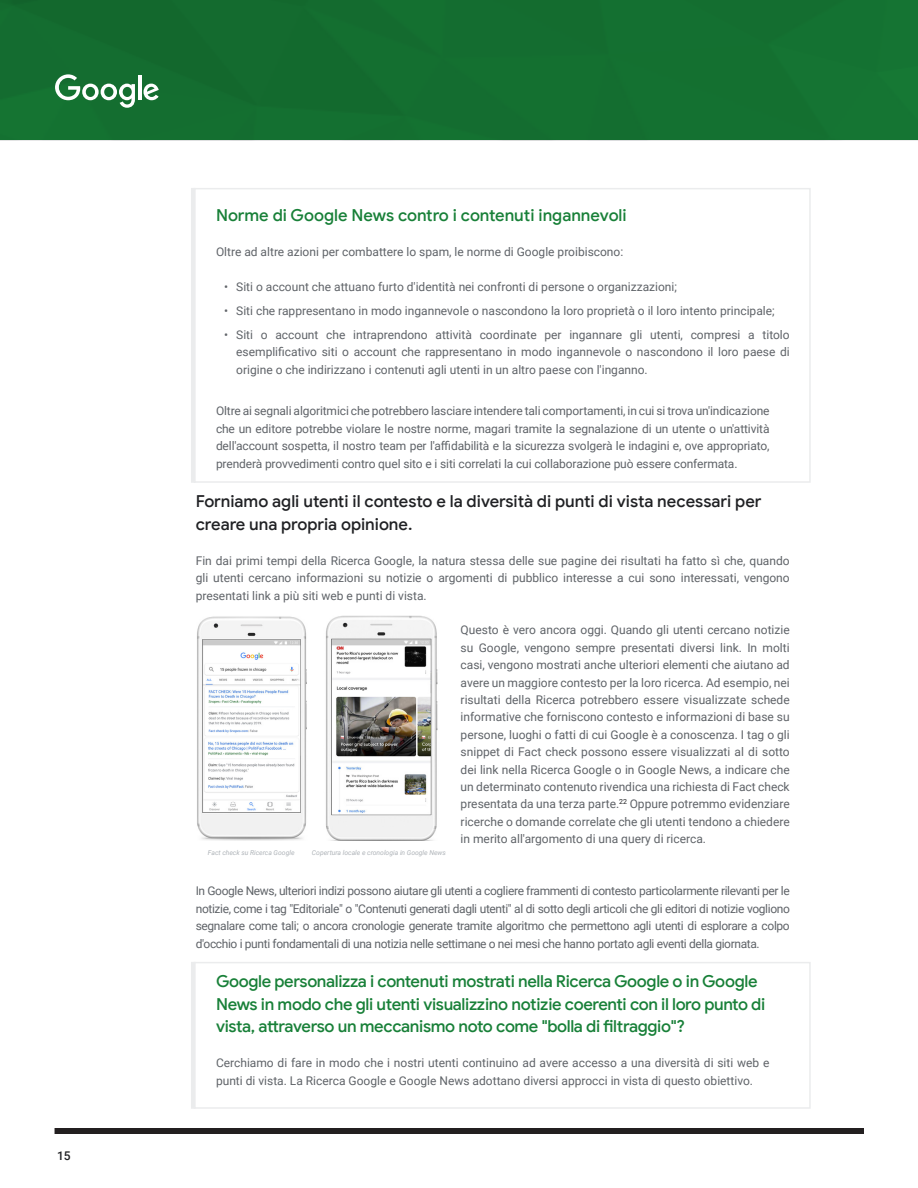
<style>
.page{position:relative;width:918px;height:1188px;background:#fff}
.page>*{position:absolute;margin:0;border:0;box-sizing:border-box;transform-origin:0 0}
.Stroked_box_setion{font:500 16.5px/22.5px "Google Sans";letter-spacing:-.02em;color:#188038}
.t1{font:500 16.5px/22.5px "Google Sans";color:#202124}
.Stroked_box_setion-2{font:500 16.5px "Google Sans";color:#188038}
.Stroked_box_setion-3{font:12px/17.4px "Roboto";color:#5f6368;text-align:justify}
.t2{font:500 12px "Roboto";color:#202124}
.t3{font:italic 6.75px "Roboto";color:#aeb3b8}
</style>
<div class="page">
<div style="left:0;top:0;width:918px;height:140px;background:#146f30"></div>
<div style="left:55px;top:1128px;width:809px;height:6px;background:#231f20"></div>
<svg style="left:55px;top:74px;width:80px;height:34px"></svg>
<hr style="left:138px;top:75px;width:3px;height:25px;background:#fff">
<svg style="left:144px;top:84px;width:15px;height:16px"></svg>
<img style="left:197px;top:616px;width:110px;height:225px">
<img style="left:326px;top:615px;width:112px;height:226px">
<div style="left:194px;top:188px;width:617px;height:295px;border:2px solid #ebeced"></div>
<div style="left:191px;top:188px;width:5px;height:295px;background:#ebeced"></div>
<div style="left:194px;top:962px;width:617px;height:147px;border:2px solid #ebeced"></div>
<div style="left:191px;top:962px;width:5px;height:147px;background:#ebeced"></div>
<p class="t2" style="left:57px;top:1147px;width:15px">15</p>
<p class="Stroked_box_setion-2" style="left:216px;top:205px;width:412px">Norme di Google News contro i contenuti ingannevoli</p>
<p class="Stroked_box_setion-3" style="left:216px;top:242px;width:409px">Oltre ad altre azioni per combattere lo spam, le norme di Google proibiscono:</p>
<p class="Stroked_box_setion-3" style="left:224px;top:277px;width:454px">• Siti o account che attuano furto d'identità nei confronti di persone o organizzazioni;</p>
<p class="Stroked_box_setion-3" style="left:224px;top:301px;width:552px">• Siti che rappresentano in modo ingannevole o nascondono la loro proprietà o il loro intento principale;</p>
<p class="Stroked_box_setion-3" style="left:236px;top:326px;width:555px;text-indent:-12px">• Siti o account che intraprendono attività coordinate per ingannare gli utenti, compresi a titolo esemplificativo siti o account che rappresentano in modo ingannevole o nascondono il loro paese di origine o che indirizzano i contenuti agli utenti in un altro paese con l'inganno.</p>
<p class="Stroked_box_setion-3" style="left:216px;top:402px;width:555px">Oltre ai segnali algoritmici che potrebbero lasciare intendere tali comportamenti, in cui si trova un'indicazione che un editore potrebbe violare le nostre norme, magari tramite la segnalazione di un utente o un'attività dell'account sospetta, il nostro team per l'affidabilità e la sicurezza svolgerà le indagini e, ove appropriato, prenderà provvedimenti contro quel sito e i siti correlati la cui collaborazione può essere confermata.</p>
<p class="t1" style="left:196px;top:490px;width:567px">Forniamo agli utenti il contesto e la diversità di punti di vista necessari per creare una propria opinione.</p>
<p class="Stroked_box_setion-3" style="left:196px;top:551px;width:596px">Fin dai primi tempi della Ricerca Google, la natura stessa delle sue pagine dei risultati ha fatto sì che, quando gli utenti cercano informazioni su notizie o argomenti di pubblico interesse a cui sono interessati, vengono presentati link a più siti web e punti di vista.</p>
<p class="Stroked_box_setion-3" style="left:461px;top:621px;width:331px">Questo è vero ancora oggi. Quando gli utenti cercano notizie su Google, vengono sempre presentati diversi link. In molti casi, vengono mostrati anche ulteriori elementi che aiutano ad avere un maggiore contesto per la loro ricerca. Ad esempio, nei risultati della Ricerca potrebbero essere visualizzate schede informative che forniscono contesto e informazioni di base su persone, luoghi o fatti di cui Google è a conoscenza. I tag o gli snippet di Fact check possono essere visualizzati al di sotto dei link nella Ricerca Google o in Google News, a indicare che un determinato contenuto rivendica una richiesta di Fact check presentata da una terza parte.<sup>22</sup> Oppure potremmo evidenziare ricerche o domande correlate che gli utenti tendono a chiedere in merito all'argomento di una query di ricerca.</p>
<p class="t3" style="left:208px;top:847px;width:88px">Fact check su Ricerca Google</p>
<p class="t3" style="left:312px;top:848px;width:136px">Copertura locale e cronologia in Google News</p>
<p class="Stroked_box_setion-3" style="left:196px;top:882px;width:596px">In Google News, ulteriori indizi possono aiutare gli utenti a cogliere frammenti di contesto particolarmente rilevanti per le notizie, come i tag "Editoriale" o "Contenuti generati dagli utenti" al di sotto degli articoli che gli editori di notizie vogliono segnalare come tali; o ancora cronologie generate tramite algoritmo che permettono agli utenti di esplorare a colpo d'occhio i punti fondamentali di una notizia nelle settimane o nei mesi che hanno portato agli eventi della giornata.</p>
<p class="Stroked_box_setion" style="left:216px;top:970px;width:551px">Google personalizza i contenuti mostrati nella Ricerca Google o in Google<br>News in modo che gli utenti visualizzino notizie coerenti con il loro punto di vista, attraverso un meccanismo noto come "bolla di filtraggio"?</p>
<p class="Stroked_box_setion-3" style="left:216px;top:1054px;width:555px">Cerchiamo di fare in modo che i nostri utenti continuino ad avere accesso a una diversità di siti web e punti di vista. La Ricerca Google e Google News adottano diversi approcci in vista di questo obiettivo.</p>
</div>
